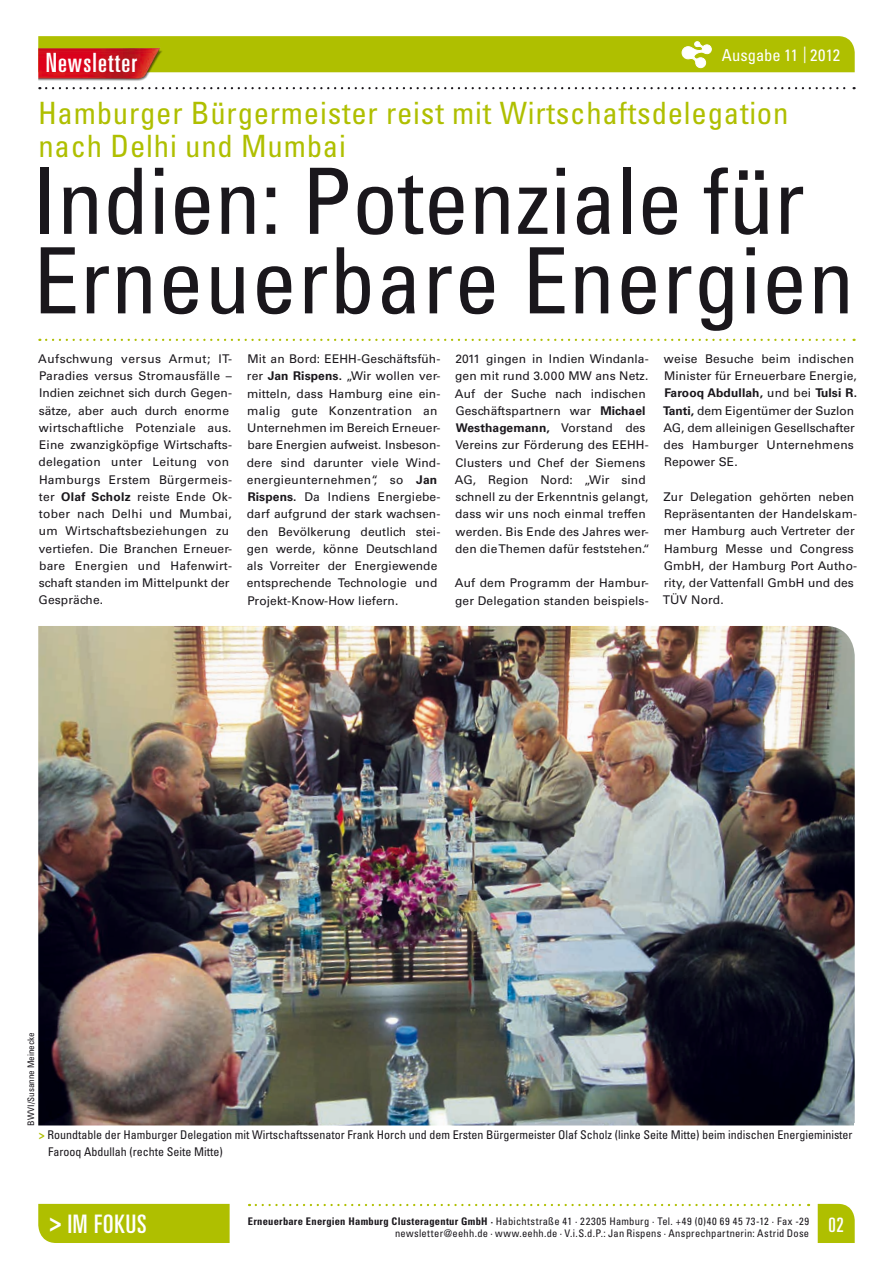
<style>
.page{position:relative;width:893px;height:1263px;background:#fff}
.page>*{position:absolute;margin:0;border:0;box-sizing:border-box;transform-origin:0 0}
.t1{font:condensed 91.5px/79.5px "Univers LT Std";letter-spacing:.01em;color:#1a171c}
.t2{font:condensed 30.75px/33px "Univers LT Std";letter-spacing:.025em;color:#afbf00}
.t3{font:ultra-condensed 26.55px "Univers LT Std";letter-spacing:.045em;color:#fff}
.t4{font:ultra-condensed 25.5px "Univers LT Std";letter-spacing:.04em;color:#fff}
.t5{font:ultra-condensed 19.8px "Univers LT Std";color:#fff}
.t6{font:condensed 16.5px "Univers LT Std";color:#fff}
.t7{font:12px/17.2px "Univers LT Std";letter-spacing:.01em;color:#1a171c}
.t8{font:condensed 12px/17.2px "Univers LT Std";color:#1a171c}
.t9{font:condensed 10.5px/12.6px "Univers LT Std";letter-spacing:.025em;color:#1a171c;text-align:right}
.t10{font:condensed 9px "Univers LT Std";color:#1a171c}
.s1{font-weight:700}
.s2{font-weight:700;color:#afbf00}
.s3{font-weight:700;font-stretch:condensed}
</style>
<div class="page">
<img style="left:38px;top:72px;width:150px;height:9px">
<svg style="left:46px;top:87px;width:809px;height:2px"></svg>
<svg style="left:38px;top:36px;width:817px;height:36px;background:#b3af07"></svg>
<svg style="left:256px;top:1204px;width:553px;height:2px"></svg>
<svg style="left:818px;top:1204px;width:37px;height:39px"></svg>
<div style="left:38px;top:1204px;width:192px;height:39px;background:#afbf00"></div>
<svg style="left:46px;top:339px;width:809px;height:2px"></svg>
<img style="left:38px;top:626px;width:817px;height:499px">
<h3 class="t3" style="left:46px;top:48px;width:93px">Newsletter</h3>
<h3 class="t6" style="left:722px;top:44px;width:120px">Ausgabe 11 | 2012</h3>
<h2 class="t2" style="left:38px;top:96px;width:752px">Hamburger Bürgermeister reist mit Wirtschaftsdelegation nach Delhi und Mumbai</h2>
<h1 class="t1" style="left:32px;top:160px;width:824px">Indien: Potenziale für<br>Erneuerbare Energien</h1>
<p class="t7" style="left:38px;top:350px;width:195px">Aufschwung versus Armut; IT-<br>Paradies versus Stromausfälle –<br>Indien zeichnet sich durch Gegen&shy;sätze, aber auch durch enorme wirtschaftliche Potenziale aus.<br>Eine zwanzigköpfige Wirtschafts&shy;delegation unter Leitung von<br>Hamburgs Erstem Bürgermeis&shy;ter <span class="s1">Olaf Scholz</span> reiste Ende Ok&shy;tober nach Delhi und Mumbai, um Wirtschaftsbeziehungen zu vertiefen. Die Branchen Erneuer-- bare Energien und Hafenwirt&shy;schaft standen im Mittelpunkt der<br>Gespräche.</p>
<p class="t7" style="left:247px;top:350px;width:195px">Mit an Bord: EEHH-Geschäftsfüh&shy;rer <span class="s1">Jan Rispens.</span> „Wir wollen ver&shy;mitteln, dass Hamburg eine ein&shy;malig gute Konzentration an<br>Unternehmen im Bereich Erneuer&shy;bare Energien aufweist. Insbeson&shy;dere sind darunter viele Wind&shy;energieunternehmen“, so <span class="s1">Jan<br>Rispens.</span> Da Indiens Energiebe&shy;darf aufgrund der stark wachsen&shy;den Bevölkerung deutlich stei&shy;gen werde, könne Deutschland als Vorreiter der Energiewende entsprechende Technologie und<br>Projekt-Know-How liefern.</p>
<p class="t7" style="left:663px;top:350px;width:195px">weise Besuche beim indischen<br>Minister für Erneuerbare Energie,<br><span class="s1">Farooq Abdullah,</span> und bei <span class="s1">Tulsi R.<br>Tanti,</span> dem Eigentümer der Suzlon<br>AG, dem alleinigen Gesellschafter des Hamburger Unternehmens<br>Repower SE.</p>
<p class="t7" style="left:455px;top:350px;width:196px">2011 gingen in Indien Windanla&shy;gen mit rund 3.000 MW ans Netz.<br>Auf der Suche nach indischen<br>Geschäftspartnern war <span class="s1">Michael<br>Westhagemann,</span> Vorstand des<br>Vereins zur Förderung des EEHH-<br>Clusters und Chef der Siemens<br>AG, Region Nord: „Wir sind schnell zu der Erkenntnis gelangt, dass wir uns noch einmal treffen werden. Bis Ende des Jahres wer&shy;den die Themen dafür feststehen.“</p>
<p class="t7" style="left:455px;top:574px;width:195px">Auf dem Programm der Hambur&shy;ger Delegation standen beispiels-</p>
<p class="t7" style="left:663px;top:488px;width:196px">Zur Delegation gehörten neben<br>Repräsentanten der Handelskam&shy;mer Hamburg auch Vertreter der<br>Hamburg Messe und Congress<br>GmbH, der Hamburg Port Autho&shy;rity, der Vattenfall GmbH und des<br>TÜV Nord.</p>
<p class="t10" style="left:25px;top:1125px;width:94px;rotate:-90deg">BWVI/Susanne Meinecke</p>
<p class="t8" style="left:48px;top:1125px;width:806px;text-indent:-10px"><span class="s2">&gt;</span> Roundtable der Hamburger Delegation mit Wirtschaftssenator Frank Horch und dem Ersten Bürgermeister Olaf Scholz (linke Seite Mitte) beim indischen Energieminister<br>Farooq Abdullah (rechte Seite Mitte)</p>
<h3 class="t4" style="left:49px;top:1209px;width:99px"><span class="s3">&gt;</span> IM FOKUS</h3>
<h3 class="t5" style="left:828px;top:1213px;width:17px">02</h3>
<p class="t9" style="left:248px;top:1215px;width:563px"><span class="s1">Erneuerbare Energien Hamburg Clusteragentur GmbH ·</span> Habichtstraße 41 · 22305 Hamburg · Tel. +49 (0)40 69 45 73-12 · Fax -29 newsletter@eehh.de · www.eehh.de · V.i.S.d.P.: Jan Rispens · Ansprechpartnerin: Astrid Dose</p>
</div>
